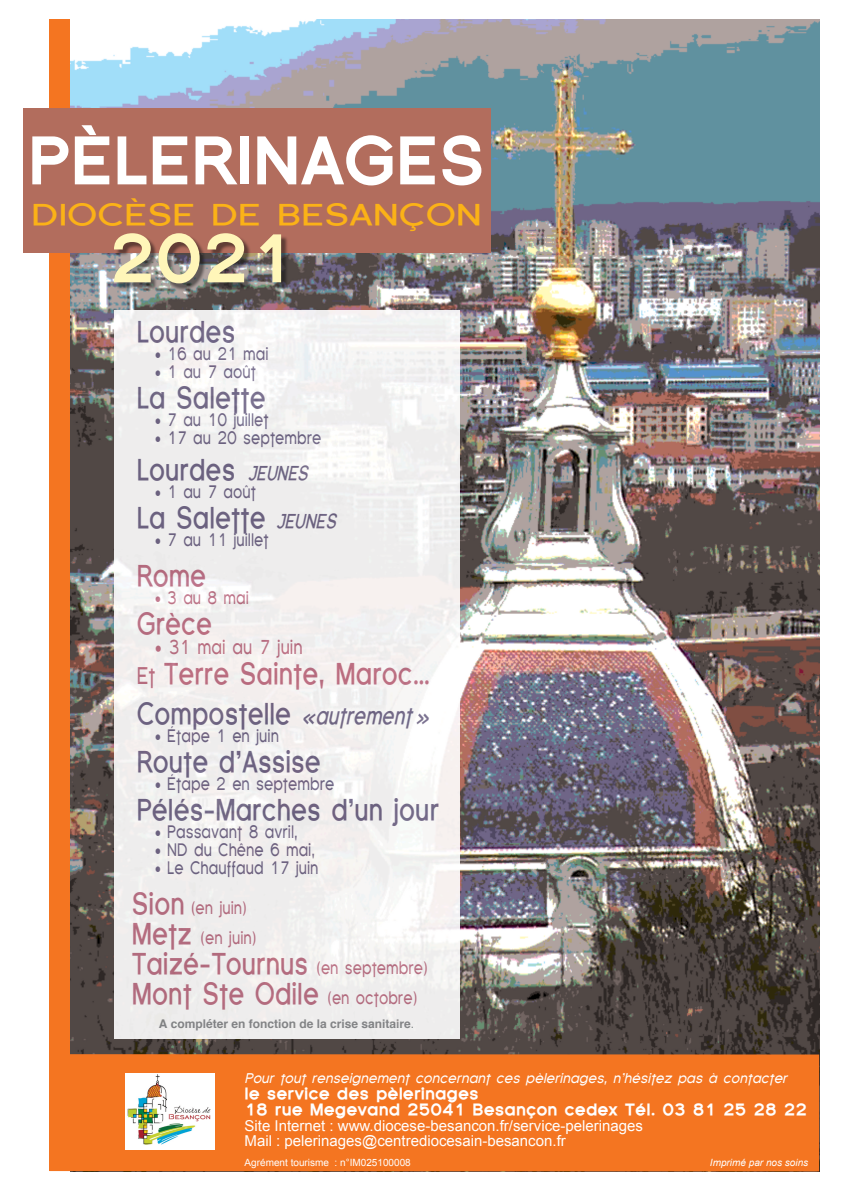
<style>
.page{position:relative;width:842px;height:1191px;background:#fff}
.page>*{position:absolute;margin:0;border:0;box-sizing:border-box;transform-origin:0 0}
.t1{font:900 64px "Florencesans";color:#fff}
.t2{font:900 64px "Florencesans";color:#fff6b9}
.t3{font:700 30px "Florencesans Cond";color:#6e6486}
.t4{font:700 30px/40px "Florencesans Cond";color:#bf6f85}
.t5{font:700 30px/30px "Florencesans Cond";color:#bd6f85}
.t6{font:700 30px "Florencesans Exp";color:#fbb217}
.t7{font:20px "Florencesans Cond";color:#bf6f85}
.t8{font:18px "Florencesans Cond";color:#6e6486}
.t9{font:18px/30px "Florencesans Cond";color:#bd6f85}
.t10{font:18px "Florencesans Cond";letter-spacing:.175em;color:#bf6f85}
.t11{font:900 16px/16px "Florencesans";color:#fff}
.t12{font:15px/15.5px "Arial";color:#fff}
.t13{font:italic 14px "Florencesans";color:#fff}
.t14{font:700 12px "Helvetica";color:#888a8d}
.t15{font:10px "Arial";color:#fff}
.t16{font:italic 10px "Arial";color:#fff}
.s1{font-style:italic;font-size:20px}
.s2{font-weight:400;font-size:24px}
.s3{color:#6e6486}
.s4{font-style:italic;font-size:24px;color:#6e6486}
.s5{font-weight:700;font-size:30px}
.s6{font-weight:400;font-size:18px}
.s7{font-weight:400}
</style>
<div class="page">
<div style="left:50px;top:20px;width:21px;height:1151px;background:#f47521"></div>
<img style="left:71px;top:20px;width:748px;height:1034px">
<div style="left:23px;top:108px;width:467px;height:145px;background:#b26d5d"></div>
<img style="left:116px;top:235px;width:173px;height:56px">
<div style="left:114px;top:310px;width:345px;height:728px;background:linear-gradient(to right,#f0eeee,#f5f4f3)"></div>
<div style="left:70px;top:1054px;width:749px;height:117px;background:#f47521"></div>
<img style="left:125px;top:1073px;width:89px;height:76px">
<h1 class="t1" style="left:28px;top:135px;width:458px">PÈLERINAGES</h1>
<h2 class="t6" style="left:32px;top:203px;width:452px">DIOCÈSE DE BESANÇON</h2>
<h1 class="t2" style="left:109px;top:233px;width:188px">2021</h1>
<h2 class="t3" style="left:137px;top:320px;width:100px">Lourdes</h2>
<p class="t8" style="left:155px;top:347px;width:115px">• 16 au 21 mai</p>
<p class="t8" style="left:155px;top:365px;width:103px">• 1 au 7 août</p>
<h2 class="t3" style="left:137px;top:386px;width:131px">La Salette</h2>
<p class="t8" style="left:155px;top:413px;width:116px">• 7 au 10 juillet</p>
<p class="t8" style="left:155px;top:431px;width:168px">• 17 au 20 septembre</p>
<h2 class="t3" style="left:137px;top:458px;width:172px">Lourdes <span class="s1">JEUNES</span></h2>
<p class="t8" style="left:155px;top:485px;width:103px">• 1 au 7 août</p>
<h2 class="t3" style="left:137px;top:506px;width:201px">La Salette <span class="s1">JEUNES</span></h2>
<p class="t8" style="left:155px;top:533px;width:116px">• 7 au 11 juillet</p>
<h2 class="t4" style="left:137px;top:558px;width:71px">Rome</h2>
<p class="t10" style="left:155px;top:591px;width:96px">•3au8mai</p>
<h2 class="t4" style="left:137px;top:606px;width:77px">Grèce</h2>
<p class="t7" style="left:155px;top:640px;width:149px">• 31 mai au 7 juin</p>
<h2 class="t4" style="left:137px;top:656px;width:295px"><span class="s2">Et</span> Terre Sainte, Maroc…<br><span class="s3">Compostelle</span> <span class="s4">«autrement »</span></h2>
<p class="t8" style="left:155px;top:729px;width:126px">• Étape 1 en juin</p>
<h2 class="t3" style="left:137px;top:750px;width:186px">Route d’Assise</h2>
<p class="t8" style="left:155px;top:777px;width:181px">• Étape 2 en septembre</p>
<h2 class="t3" style="left:137px;top:798px;width:304px">Pélés-Marches d’un jour</h2>
<p class="t8" style="left:155px;top:825px;width:145px">• Passavant 8 avril,</p>
<p class="t8" style="left:155px;top:843px;width:162px">• ND du Chêne 6 mai,</p>
<p class="t8" style="left:155px;top:861px;width:165px">• Le Chauffaud 17 juin</p>
<p class="t9" style="left:132px;top:894px;width:126px"><span class="s5">Sion</span> (en juin)<br><span class="s5">Metz</span> (en juin)</p>
<h2 class="t5" style="left:132px;top:951px;width:297px">Taizé-Tournus <span class="s6">(en septembre)<br></span>Mont Ste Odile <span class="s6">(en octobre)</span></h2>
<p class="t14" style="left:159px;top:1019px;width:257px">A compléter en fonction de la crise sanitaire<span class="s7">.</span></p>
<p class="t13" style="left:245px;top:1073px;width:544px">Pour tout renseignement concernant ces pèlerinages, n’hésitez pas à contacter</p>
<p class="t11" style="left:245px;top:1087px;width:564px">le service des pèlerinages<br>18 rue Megevand 25041 Besançon cedex Tél. 03 81 25 28 22</p>
<p class="t12" style="left:245px;top:1119px;width:400px">Site Internet : www.diocese-besancon.fr/service-pelerinages<br>Mail : pelerinages@centrediocesain-besancon.fr</p>
<p class="t15" style="left:245px;top:1159px;width:168px">Agrément tourisme : n°IM025100008</p>
<p class="t16" style="left:710px;top:1159px;width:100px">Imprimé par nos soins</p>
</div>
